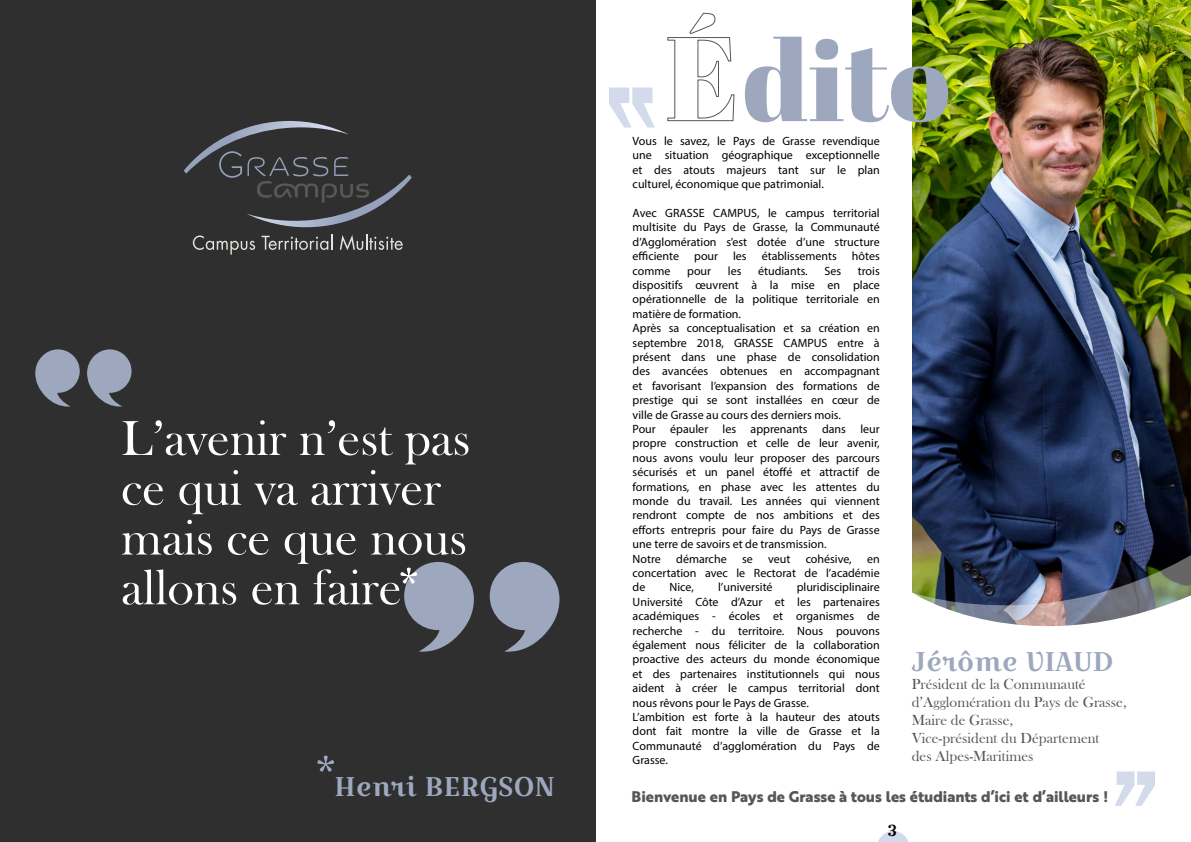
<style>
.page{position:relative;width:1191px;height:842px;background:#fff}
.page>*{position:absolute;margin:0;border:0;box-sizing:border-box;transform-origin:0 0}
.t1{font:112.6px "Abril Fatface";color:#9da8be}
.t2{font:50.8px/49.8px "Bask Old Face";color:#fff}
.t3{font:27px "Croissant One";color:#9da8be}
.t4{font:16px "Croissant One";color:#000}
.t5{font:15px/18px "Bask Old Face";color:#585555}
.t6{font:700 15px "Brother 1816 Extra";color:#585555}
.t7{font:12px/14.4px "Myriad Pro";color:#000;text-align:justify}
.s1{font-size:118.7px;color:#585555}
</style>
<div class="page">
<div style="left:0;top:0;width:595px;height:413px;background:#2e2f2e"></div>
<div style="left:0;top:349px;width:595px;height:493px;background:#2e2f2e"></div>
<svg style="left:1115px;top:771px;width:40px;height:35px"></svg>
<svg style="left:35px;top:349px;width:45px;height:58px"></svg>
<svg style="left:87px;top:349px;width:44px;height:58px"></svg>
<svg style="left:490px;top:562px;width:69px;height:90px"></svg>
<svg style="left:400px;top:562px;width:74px;height:90px"></svg>
<img style="left:912px;top:0;width:279px;height:502px">
<svg style="left:609px;top:88px;width:46px;height:39px"></svg>
<img style="left:912px;top:502px;width:279px;height:125px">
<svg style="left:317px;top:756px;width:17px;height:16px"></svg>
<svg style="left:184px;top:121px;width:228px;height:106px"></svg>
<svg style="left:193px;top:235px;width:62px;height:20px"></svg>
<svg style="left:261px;top:234px;width:71px;height:16px"></svg>
<svg style="left:340px;top:234px;width:63px;height:16px"></svg>
<svg style="left:878px;top:831px;width:30px;height:11px"></svg>
<h2 class="t2" style="left:121px;top:414px;width:351px">L’avenir n’est pas ce qui va arriver mais ce que nous allons en faire</h2>
<h3 class="t3" style="left:334px;top:767px;width:223px">Henri BERGSON</h3>
<h1 class="t1" style="left:665px;top:2px;width:286px"><span class="s1">É</span>dito</h1>
<p class="t7" style="left:632px;top:134px;width:249px">Vous le savez, le Pays de Grasse revendique une situation géographique exceptionnelle et des atouts majeurs tant sur le plan culturel, économique que patrimonial.</p>
<p class="t7" style="left:632px;top:206px;width:249px">Avec GRASSE CAMPUS, le campus territorial multisite du Pays de Grasse, la Communauté d’Agglomération s’est dotée d’une structure efficiente pour les établissements hôtes comme</p>
<p class="t7" style="left:687px;top:263px;width:25px">pour</p>
<p class="t7" style="left:728px;top:263px;width:15px">les</p>
<p class="t7" style="left:758px;top:263px;width:51px">étudiants.</p>
<p class="t7" style="left:824px;top:263px;width:18px">Ses</p>
<p class="t7" style="left:632px;top:263px;width:249px;text-align:left;text-indent:225px">trois dispositifs œuvrent à la mise en place opérationnelle de la politique territoriale en matière de formation.<br>Après sa conceptualisation et sa création en septembre 2018, GRASSE CAMPUS entre à présent dans une phase de consolidation des avancées obtenues en accompagnant et favorisant l’expansion des formations de prestige qui se sont installées en cœur de ville de Grasse au cours des derniers mois.<br>Pour épauler les apprenants dans leur propre construction et celle de leur avenir, nous avons voulu leur proposer des parcours sécurisés et un panel étoffé et attractif de formations, en phase avec les attentes du monde du travail. Les années qui viennent rendront compte de nos ambitions et des efforts entrepris pour faire du Pays de Grasse une terre de savoirs et de transmission.<br>Notre</p>
<p class="t7" style="left:676px;top:551px;width:52px">démarche</p>
<p class="t7" style="left:742px;top:551px;width:12px">se</p>
<p class="t7" style="left:768px;top:551px;width:24px">veut</p>
<p class="t7" style="left:805px;top:551px;width:48px">cohésive,</p>
<p class="t7" style="left:632px;top:551px;width:249px;text-indent:234px">en concertation avec le Rectorat de l’académie de</p>
<p class="t7" style="left:632px;top:580px;width:249px;text-align:left;text-indent:164px">pluridisciplinaire Université Côte d’Azur et les partenaires académiques - écoles et organismes de recherche - du territoire. Nous pouvons également nous féliciter de la collaboration proactive des acteurs du monde économique et des partenaires institutionnels qui nous aident à créer le campus territorial dont nous rêvons pour le Pays de Grasse.<br>L’ambition est forte à la hauteur des atouts dont fait montre la ville de Grasse et la Communauté d’agglomération du Pays de Grasse.</p>
<p class="t7" style="left:669px;top:580px;width:26px">Nice,</p>
<p class="t7" style="left:718px;top:580px;width:56px">l’université</p>
<h3 class="t3" style="left:911px;top:642px;width:203px">Jérôme VIAUD</h3>
<p class="t5" style="left:911px;top:676px;width:216px">Président de la Communauté d’Agglomération du Pays de Grasse,<br>Maire de Grasse,<br>Vice-président du Département<br>des Alpes-Maritimes</p>
<p class="t6" style="left:631px;top:785px;width:478px">Bienvenue en Pays de Grasse à tous les étudiants d’ici et d’ailleurs !</p>
<h3 class="t4" style="left:887px;top:819px;width:11px">3</h3>
</div>
